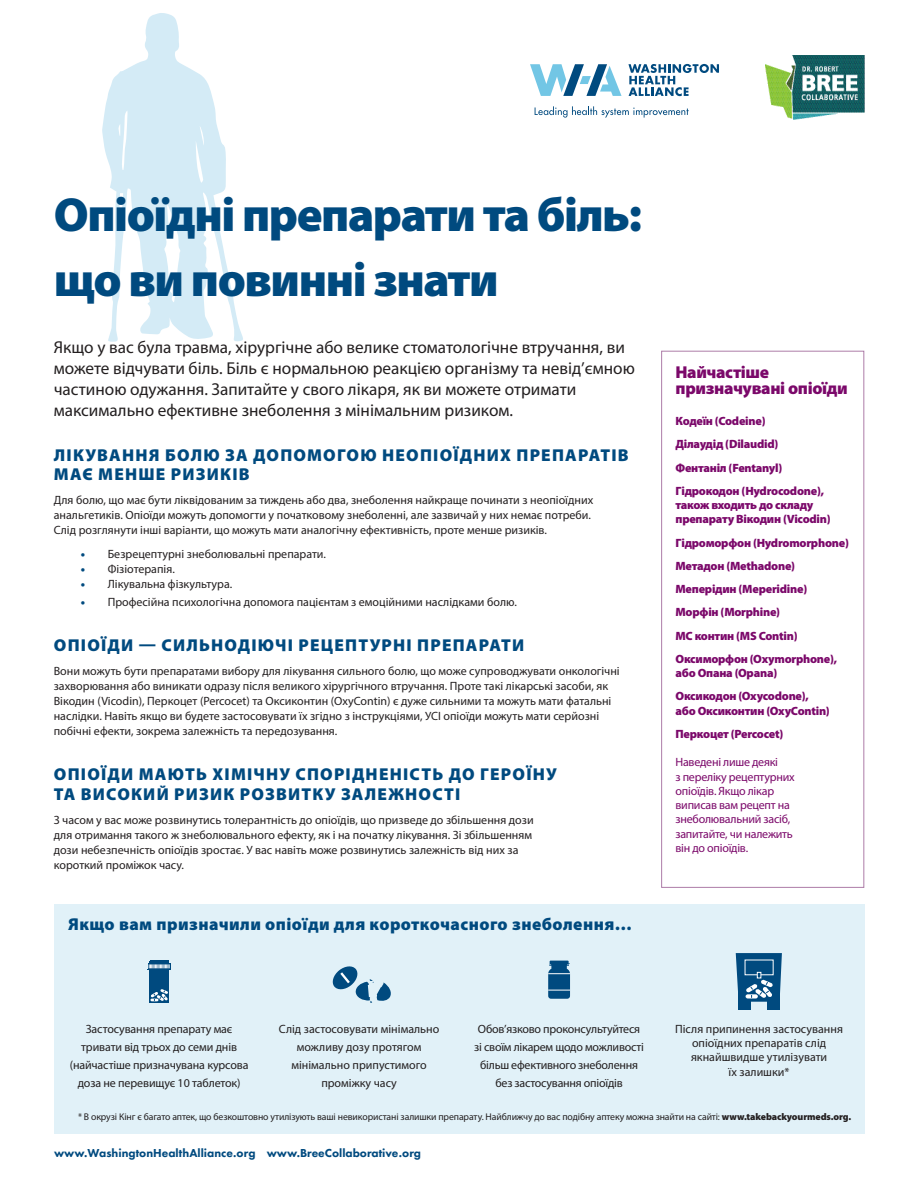
<style>
.page{position:relative;width:918px;height:1188px;background:#fff}
.page>*{position:absolute;margin:0;border:0;box-sizing:border-box;transform-origin:0 0}
.t1{font:900 48px/64.5px "Myriad Pro";letter-spacing:-.03em;color:#004a7f}
.body{font:17.25px/21px "Myriad Pro";color:#231f20}
.t2{font:900 17.25px/19.5px "Myriad Pro";letter-spacing:.07em;color:#004a7f}
.t3{font:900 17.25px "Myriad Pro";letter-spacing:.025em;color:#004a7f}
.t4{font:900 17.25px/16.5px "Myriad Pro";letter-spacing:-.02em;color:#7b086a}
.body-2{font:12px/15px "Myriad Pro";color:#231f20}
.body-3{font:900 12px/14.2px "Myriad Pro";letter-spacing:-.02em;color:#7b086a}
.body-4{font:12px/14.2px "Myriad Pro";letter-spacing:-.02em;color:#7b086a}
.body-5{font:12px/18px "Myriad Pro";letter-spacing:-.02em;color:#231f20;text-align:center}
.credit{font:800 12px "Futura PT";color:#004a7f}
.t5{font:9.75px "Myriad Pro";letter-spacing:-.01em;color:#231f20}
.s1{font-weight:900;color:#004a7f}
.s2{font-weight:900}
</style>
<div class="page">
<div style="left:54px;top:904px;width:810px;height:230px;background:#e1f1f8"></div>
<svg style="left:102px;top:13px;width:141px;height:329px;fill:#d4ebf6"></svg>
<svg style="left:628px;top:64px;width:91px;height:32px"></svg>
<svg style="left:535px;top:106px;width:154px;height:12px"></svg>
<svg style="left:530px;top:64px;width:92px;height:32px"></svg>
<img style="left:766px;top:55px;width:98px;height:64px">
<div style="left:661px;top:351px;width:203px;height:537px;border:1px solid #ad7da8"></div>
<div style="left:149px;top:961px;width:20px;height:5px;background:#004a7f"></div>
<svg style="left:148px;top:964px;width:23px;height:6px"></svg>
<div style="left:149px;top:971px;width:20px;height:32px;background:#004a7f"></div>
<svg style="left:150px;top:989px;width:18px;height:12px"></svg>
<svg style="left:332px;top:966px;width:59px;height:37px"></svg>
<svg style="left:548px;top:961px;width:22px;height:38px"></svg>
<div style="left:739px;top:992px;width:12px;height:18px;background:#004a7f"></div>
<div style="left:768px;top:991px;width:12px;height:19px;background:#004a7f"></div>
<svg style="left:736px;top:953px;width:46px;height:49px;background:#306c97"></svg>
<p class="t1" style="left:54px;top:183px;width:590px">Опіоїдні препарати та біль: що ви повинні знати</p>
<p class="body" style="left:54px;top:336px;width:583px">Якщо у вас була травма, хірургічне або велике стоматологічне втручання, ви можете відчувати біль. Біль є нормальною реакцією організму та невід’ємною частиною одужання. Запитайте у свого лікаря, як ви можете отримати максимально ефективне знеболення з мінімальним ризиком.</p>
<p class="t2" style="left:54px;top:445px;width:576px">ЛІКУВАННЯ БОЛЮ ЗА ДОПОМОГОЮ НЕОПІОЇДНИХ ПРЕПАРАТІВ<br>МАЄ МЕНШЕ РИЗИКІВ</p>
<p class="body-2" style="left:54px;top:493px;width:541px">Для болю, що має бути ліквідованим за тиждень або два, знеболення найкраще починати з неопіоїдних анальгетиків. Опіоїди можуть допомогти у початковому знеболенні, але зазвичай у них немає потреби.<br>Слід розглянути інші варіанти, що можуть мати аналогічну ефективність, проте менше ризиків.</p>
<p class="body-2" style="left:81px;top:547px;width:247px"><span class="s1">•</span> Безрецептурні знеболювальні препарати.</p>
<p class="body-2" style="left:81px;top:562px;width:96px"><span class="s1">•</span> Фізіотерапія.</p>
<p class="body-2" style="left:81px;top:577px;width:153px"><span class="s1">•</span> Лікувальна фізкультура.</p>
<p class="body-2" style="left:81px;top:595px;width:438px"><span class="s1">•</span> Професійна психологічна допомога пацієнтам з емоційними наслідками болю.</p>
<p class="t2" style="left:54px;top:636px;width:472px">ОПІОЇДИ — СИЛЬНОДІЮЧІ РЕЦЕПТУРНІ ПРЕПАРАТИ</p>
<p class="body-2" style="left:54px;top:664px;width:567px">Вони можуть бути препаратами вибору для лікування сильного болю, що може супроводжувати онкологічні захворювання або виникати одразу після великого хірургічного втручання. Проте такі лікарські засоби, як Вікодин (Vicodin), Перкоцет (Percocet) та Оксиконтин (OxyContin) є дуже сильними та можуть мати фатальні наслідки. Навіть якщо ви будете застосовувати їх згідно з інструкціями, УСІ опіоїди можуть мати серйозні побічні ефекти, зокрема залежність та передозування.</p>
<p class="t2" style="left:54px;top:765px;width:504px">ОПІОЇДИ МАЮТЬ ХІМІЧНУ СПОРІДНЕНІСТЬ ДО ГЕРОЇНУ<br>ТА ВИСОКИЙ РИЗИК РОЗВИТКУ ЗАЛЕЖНОСТІ</p>
<p class="body-2" style="left:54px;top:812px;width:481px">З часом у вас може розвинутись толерантність до опіоїдів, що призведе до збільшення дози для отримання такого ж знеболювального ефекту, як і на початку лікування. Зі збільшенням дози небезпечність опіоїдів зростає. У вас навіть може розвинутись залежність від них за короткий проміжок часу.</p>
<p class="t3" style="left:68px;top:915px;width:565px">Якщо вам призначили опіоїди для короткочасного знеболення…</p>
<p class="t4" style="left:676px;top:364px;width:174px">Найчастіше призначувані опіоїди</p>
<p class="body-3" style="left:676px;top:414px;width:92px">Кодеїн (Codeine)</p>
<p class="body-3" style="left:676px;top:437px;width:104px">Ділаудід (Dilaudid)</p>
<p class="body-3" style="left:676px;top:461px;width:108px">Фентаніл (Fentanyl)</p>
<p class="body-3" style="left:676px;top:484px;width:157px">Гідрокодон (Hydrocodone), також входить до складу препарату Вікодин (Vicodin)</p>
<p class="body-3" style="left:676px;top:536px;width:175px">Гідроморфон (Hydromorphone)</p>
<p class="body-3" style="left:676px;top:559px;width:121px">Метадон (Methadone)</p>
<p class="body-3" style="left:676px;top:582px;width:133px">Меперідин (Meperidine)</p>
<p class="body-3" style="left:676px;top:605px;width:106px">Морфін (Morphine)</p>
<p class="body-3" style="left:676px;top:629px;width:124px">МС контин (MS Contin)</p>
<p class="body-3" style="left:676px;top:652px;width:163px">Оксиморфон (Oxymorphone), або Опана (Opana)</p>
<p class="body-3" style="left:676px;top:689px;width:156px">Оксикодон (Oxycodone), або Оксиконтин (OxyContin)</p>
<p class="body-3" style="left:676px;top:727px;width:109px">Перкоцет (Percocet)</p>
<p class="body-4" style="left:676px;top:755px;width:121px">Наведені лише деякі<br>з переліку рецептурних опіоїдів. Якщо лікар виписав вам рецепт на знеболювальний засіб, запитайте, чи належить він до опіоїдів.</p>
<p class="body-2" style="left:70px;top:1019px;width:180px;line-height:18px;text-align:center">Застосування препарату має тривати від трьох до семи днів (найчастіше призначувана курсова доза не перевищує 10 таблеток)</p>
<p class="body-2" style="left:279px;top:1019px;width:162px;line-height:18px;text-align:center">Слід застосовувати мінімально можливу дозу протягом мінімально припустимого проміжку часу</p>
<p class="body-5" style="left:474px;top:1019px;width:171px">Обов’язково проконсультуйтеся зі своїм лікарем щодо можливості більш ефективного знеболення без застосування опіоїдів</p>
<p class="body-2" style="left:675px;top:1021px;width:169px;line-height:14.4px;text-align:center">Після припинення застосування опіоїдних препаратів слід якнайшвидше утилізувати<br>їх залишки*</p>
<p class="t5" style="left:78px;top:1111px;width:775px">* В окрузі Кінг є багато аптек, що безкоштовно утилізують ваші невикористані залишки препарату. Найближчу до вас подібну аптеку можна знайти на сайті: <span class="s2">www.takebackyourmeds.org.</span></p>
<p class="credit" style="left:54px;top:1146px;width:369px">www.WashingtonHealthAlliance.org www.BreeCollaborative.org</p>
</div>
